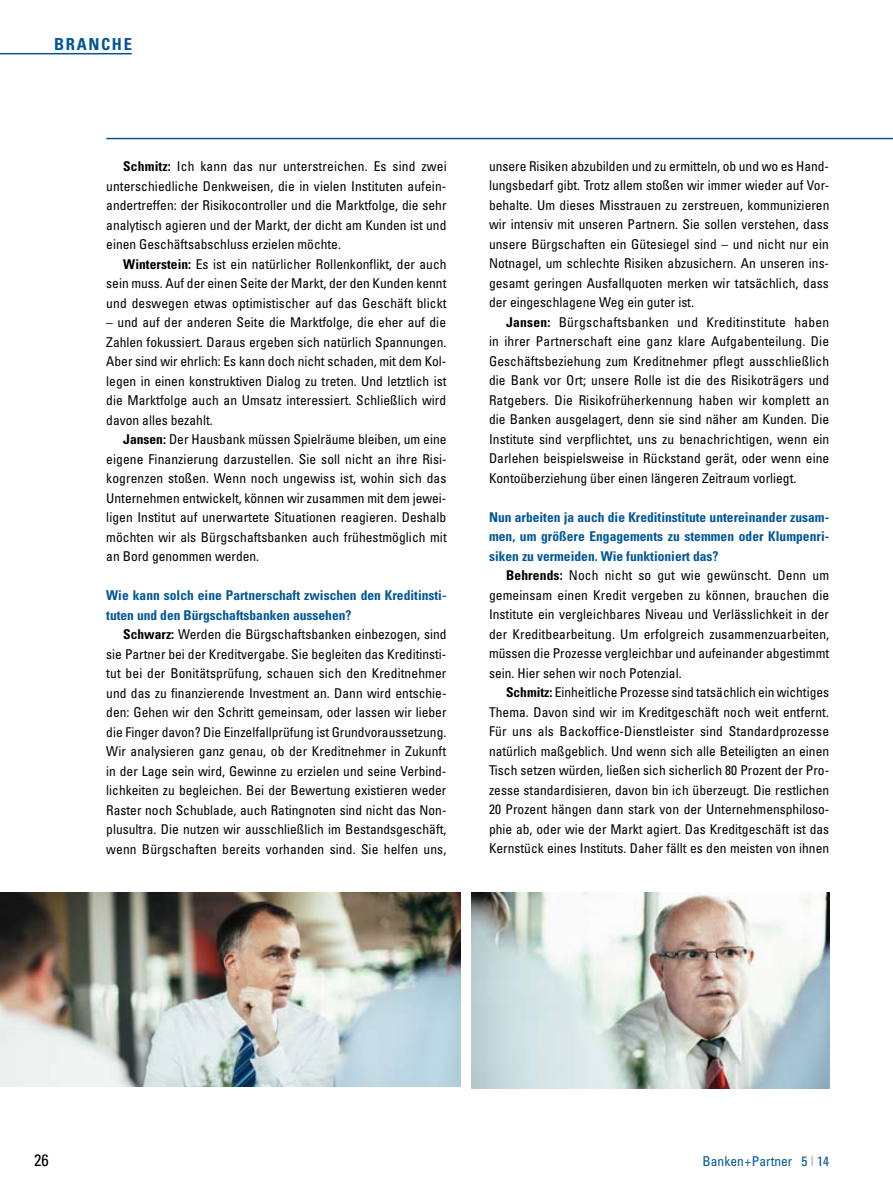
<style>
.page{position:relative;width:893px;height:1191px;background:#fff}
.page>*{position:absolute;margin:0;border:0;box-sizing:border-box;transform-origin:0 0}
.t1{font:700 condensed 16.5px "Univers LT Std";letter-spacing:.1em;color:#005697}
.t2{font:condensed 16.5px "Univers LT Std";color:#000}
.t3{font:condensed 13.5px/19.5px "Univers LT Std";color:#000;text-align:justify}
.t4{font:700 condensed 13.5px/19.5px "Univers LT Std";color:#005697}
.t5{font:condensed 13.5px "Univers LT Std";color:#005697}
.s1{font-weight:700}
.s2{color:#b1b3b4}
</style>
<div class="page">
<img style="left:0;top:892px;width:461px;height:194px">
<img style="left:471px;top:892px;width:358px;height:196px">
<hr style="left:0;top:53px;width:132px;height:1px;background:#005697">
<hr style="left:106px;top:138px;width:787px;height:1px;background:#005697">
<p class="t1" style="left:54px;top:34px;width:79px">branche</p>
<p class="t3" style="left:106px;top:156px;width:342px;text-indent:17px"><span class="s1">Schmitz:</span> Ich kann das nur unterstreichen. Es sind zwei unterschiedliche Denkweisen, die in vielen Instituten aufein&shy;andertreffen: der Risikocontroller und die Marktfolge, die sehr analytisch agieren und der Markt, der dicht am Kunden ist und einen Geschäftsabschluss erzielen möchte.</p>
<p class="t3" style="left:106px;top:254px;width:342px;text-indent:17px"><span class="s1">Winterstein:</span> Es ist ein natürlicher Rollenkonflikt, der auch sein muss. Auf der einen Seite der Markt, der den Kunden kennt und deswegen etwas optimistischer auf das Geschäft blickt</p>
<p class="t3" style="left:106px;top:312px;width:342px">– und auf der anderen Seite die Marktfolge, die eher auf die Zahlen fokussiert. Daraus ergeben sich natürlich Spannungen.<br>Aber sind wir ehrlich: Es kann doch nicht schaden, mit dem Kol&shy;legen in einen konstruktiven Dialog zu treten. Und letztlich ist die Marktfolge auch an Umsatz interessiert. Schließlich wird davon alles bezahlt.</p>
<p class="t3" style="left:106px;top:429px;width:342px;text-indent:17px"><span class="s1">Jansen:</span> Der Hausbank müssen Spielräume bleiben, um eine eigene Finanzierung darzustellen. Sie soll nicht an ihre Risi&shy;kogrenzen stoßen. Wenn noch ungewiss ist, wohin sich das Unternehmen entwickelt, können wir zusammen mit dem jewei&shy;ligen Institut auf unerwartete Situationen reagieren. Deshalb möchten wir als Bürgschaftsbanken auch frühestmöglich mit an Bord genommen werden.</p>
<p class="t4" style="left:106px;top:585px;width:342px">Wie kann solch eine Partnerschaft zwischen den Kreditinsti&shy;tuten und den Bürgschaftsbanken aussehen?</p>
<p class="t3" style="left:106px;top:624px;width:342px;text-indent:17px"><span class="s1">Schwarz:</span> Werden die Bürgschaftsbanken einbezogen, sind sie Partner bei der Kreditvergabe. Sie begleiten das Kreditinsti&shy;tut bei der Bonitätsprüfung, schauen sich den Kreditnehmer und das zu finanzierende Investment an. Dann wird entschie&shy;den: Gehen wir den Schritt gemeinsam, oder lassen wir lieber die Finger davon? Die Einzelfallprüfung ist Grundvoraussetzung.<br>Wir analysieren ganz genau, ob der Kreditnehmer in Zukunft in der Lage sein wird, Gewinne zu erzielen und seine Verbind&shy;lichkeiten zu begleichen. Bei der Bewertung existieren weder Raster noch Schublade, auch Ratingnoten sind nicht das Non&shy;plusultra. Die nutzen wir ausschließlich im Bestandsgeschäft, wenn Bürgschaften bereits vorhanden sind. Sie helfen uns,</p>
<p class="t3" style="left:489px;top:156px;width:342px">unsere Risiken abzubilden und zu ermitteln, ob und wo es Hand&shy;lungsbedarf gibt. Trotz allem stoßen wir immer wieder auf Vor&shy;behalte. Um dieses Misstrauen zu zerstreuen, kommunizieren wir intensiv mit unseren Partnern. Sie sollen verstehen, dass unsere Bürgschaften ein Gütesiegel sind – und nicht nur ein Notnagel, um schlechte Risiken abzusichern. An unseren ins&shy;gesamt geringen Ausfallquoten merken wir tatsächlich, dass der eingeschlagene Weg ein guter ist.</p>
<p class="t3" style="left:489px;top:312px;width:342px;text-indent:17px"><span class="s1">Jansen:</span> Bürgschaftsbanken und Kreditinstitute haben in ihrer Partnerschaft eine ganz klare Aufgabenteilung. Die Geschäftsbeziehung zum Kreditnehmer pflegt ausschließlich die Bank vor Ort; unsere Rolle ist die des Risikoträgers und Ratgebers. Die Risikofrüherkennung haben wir komplett an die Banken ausgelagert, denn sie sind näher am Kunden. Die Institute sind verpflichtet, uns zu benachrichtigen, wenn ein Darlehen beispielsweise in Rückstand gerät, oder wenn eine Kontoüberziehung über einen längeren Zeitraum vorliegt.</p>
<p class="t4" style="left:489px;top:507px;width:342px;text-align:justify">Nun arbeiten ja auch die Kreditinstitute untereinander zusam&shy;men, um größere Engagements zu stemmen oder Klumpenri&shy;siken zu vermeiden. Wie funktioniert das?</p>
<p class="t3" style="left:489px;top:565px;width:342px;text-indent:17px"><span class="s1">Behrends:</span> Noch nicht so gut wie gewünscht. Denn um gemeinsam einen Kredit vergeben zu können, brauchen die Institute ein vergleichbares Niveau und Verlässlichkeit in der der Kreditbearbeitung. Um erfolgreich zusammenzuarbeiten, müssen die Prozesse vergleichbar und aufeinander abgestimmt sein. Hier sehen wir noch Potenzial.</p>
<p class="t3" style="left:489px;top:682px;width:342px;text-indent:17px"><span class="s1">Schmitz:</span> Einheitliche Prozesse sind tatsächlich ein wichtiges Thema. Davon sind wir im Kreditgeschäft noch weit entfernt.<br>Für uns als Backoffice-Dienstleister sind Standardprozesse natürlich maßgeblich. Und wenn sich alle Beteiligten an einen Tisch setzen würden, ließen sich sicherlich 80 Prozent der Pro&shy;zesse standardisieren, davon bin ich überzeugt. Die restlichen 20 Prozent hängen dann stark von der Unternehmensphiloso&shy;phie ab, oder wie der Markt agiert. Das Kreditgeschäft ist das Kernstück eines Instituts. Daher fällt es den meisten von ihnen</p>
<p class="t2" style="left:34px;top:1149px;width:16px">26</p>
<p class="t5" style="left:703px;top:1152px;width:128px">Banken+Partner 5 <span class="s2">I</span> 14</p>
</div>
